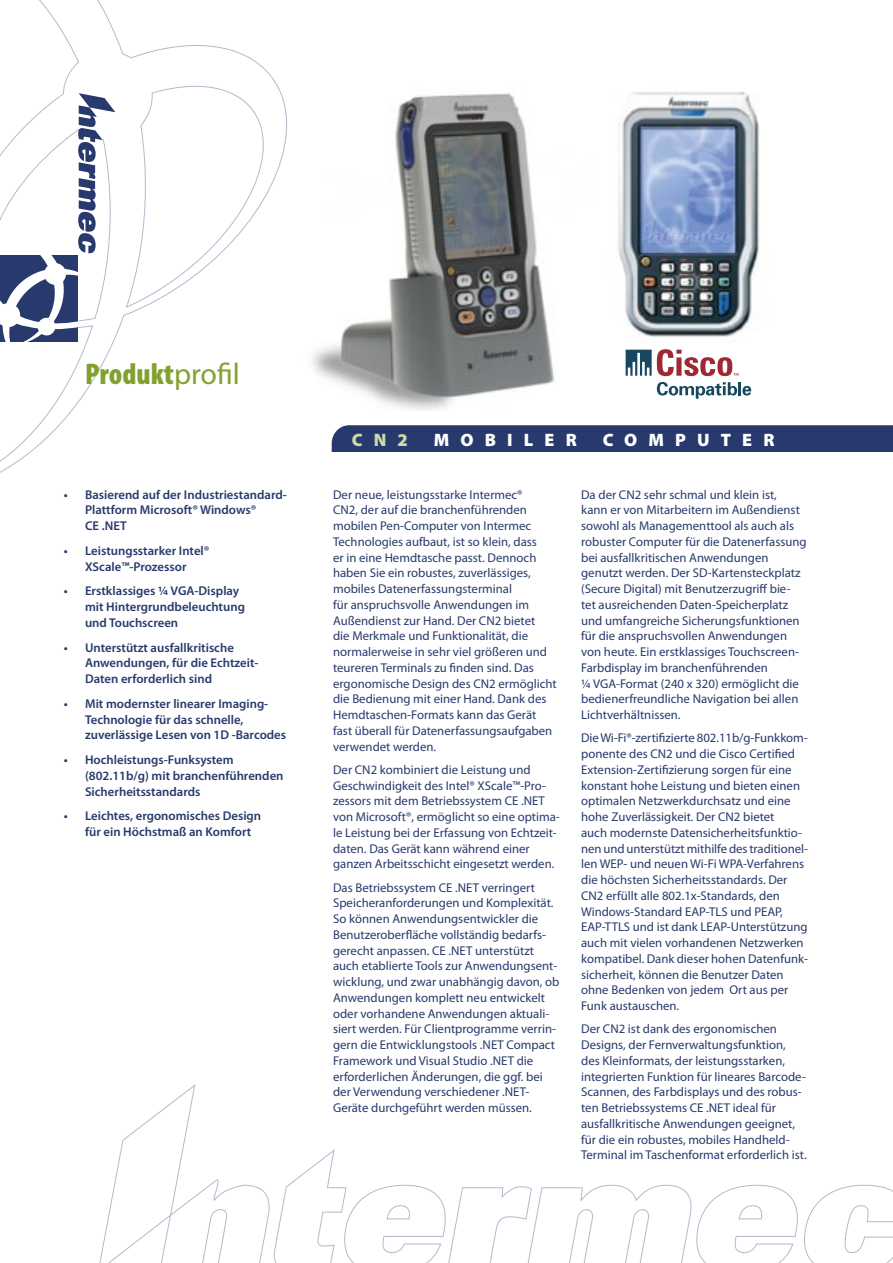
<style>
.page{position:relative;width:893px;height:1263px;background:#fff}
.page>*{position:absolute;margin:0;border:0;box-sizing:border-box;transform-origin:0 0}
.zPP2{font:900 condensed 30px "Myriad Pro";color:#81a22e}
.t1{font:900 18px "Myriad Pro";letter-spacing:.62em;color:#fff}
.t2{font:900 18px "Myriad Pro";color:#cddaab}
.Body{font:12.75px/15.8px "Myriad Pro";color:#283a6d}
.Body_Bullet_Intro{font:600 12.75px/15.8px "Myriad Pro";color:#283a6d}
.s1{font-weight:400;font-stretch:normal}
</style>
<div class="page">
<svg style="left:0;top:0;width:287px;height:473px"></svg>
<svg style="left:0;top:93px;width:115px;height:249px"></svg>
<div style="left:332px;top:425px;width:561px;height:26px;background:#283a6d"></div>
<svg style="left:99px;top:1084px;width:794px;height:179px"></svg>
<img style="left:312px;top:93px;width:243px;height:317px">
<img style="left:618px;top:92px;width:142px;height:245px">
<svg style="left:657px;top:382px;width:94px;height:17px"></svg>
<svg style="left:626px;top:349px;width:113px;height:27px"></svg>
<p class="zPP2" style="left:85px;top:357px;width:156px">Produkt<span class="s1">profil</span></p>
<p class="Body_Bullet_Intro" style="left:85px;top:487px;width:203px;text-indent:-21px">• Basierend auf der Industriestandard-<br>Plattform Microsoft® Windows®<br>CE .NET</p>
<p class="Body_Bullet_Intro" style="left:64px;top:543px;width:147px;text-align:center">• Leistungsstarker Intel®<br>XScale™-Prozessor</p>
<p class="Body_Bullet_Intro" style="left:85px;top:583px;width:161px;text-indent:-21px">• Erstklassiges ¼ VGA-Display mit Hintergrundbeleuchtung und Touchscreen</p>
<p class="Body_Bullet_Intro" style="left:85px;top:640px;width:175px;text-indent:-21px">• Unterstützt ausfallkritische<br>Anwendungen, für die Echtzeit-<br>Daten erforderlich sind</p>
<p class="Body_Bullet_Intro" style="left:85px;top:696px;width:203px;text-indent:-21px">• Mit modernster linearer Imaging-<br>Technologie für das schnelle, zuverlässige Lesen von 1D -Barcodes</p>
<p class="Body_Bullet_Intro" style="left:85px;top:752px;width:200px;text-indent:-21px">• Hochleistungs-Funksystem (802.11b/g) mit branchenführenden<br>Sicherheitsstandards</p>
<p class="Body_Bullet_Intro" style="left:85px;top:808px;width:178px;text-indent:-21px">• Leichtes, ergonomisches Design für ein Höchstmaß an Komfort</p>
<p class="t2" style="left:352px;top:429px;width:58px">CN2</p>
<p class="t1" style="left:434px;top:429px;width:145px">MOBILER</p>
<p class="t1" style="left:603px;top:429px;width:173px">COMPUTER</p>
<p class="Body" style="left:333px;top:487px;width:225px">Der neue, leistungsstarke Intermec®<br>CN2, der auf die branchenführenden mobilen Pen-Computer von Intermec Technologies aufbaut, ist so klein, dass<br>er in eine Hemdtasche passt. Dennoch haben Sie ein robustes, zuverlässiges, mobiles Datenerfassungsterminal<br>für anspruchsvolle Anwendungen im Außendienst zur Hand. Der CN2 bietet<br>die Merkmale und Funktionalität, die normalerweise in sehr viel größeren und teureren Terminals zu finden sind. Das ergonomische Design des CN2 ermöglicht die Bedienung mit einer Hand. Dank des Hemdtaschen-Formats kann das Gerät fast überall für Datenerfassungsaufgaben verwendet werden.</p>
<p class="Body" style="left:333px;top:762px;width:228px">Der CN2 kombiniert die Leistung und Geschwindigkeit des Intel® XScale™-Pro&shy;zessors mit dem Betriebssystem CE .NET von Microsoft®, ermöglicht so eine optima&shy;le Leistung bei der Erfassung von Echtzeit&shy;daten. Das Gerät kann während einer ganzen Arbeitsschicht eingesetzt werden.</p>
<p class="Body" style="left:333px;top:880px;width:228px">Das Betriebssystem CE .NET verringert Speicheranforderungen und Komplexität.<br>So können Anwendungsentwickler die Benutzeroberfläche vollständig bedarfs&shy;gerecht anpassen. CE .NET unterstützt auch etablierte Tools zur Anwendungsent&shy;wicklung, und zwar unabhängig davon, ob Anwendungen komplett neu entwickelt oder vorhandene Anwendungen aktuali&shy;siert werden. Für Clientprogramme verrin&shy;gern die Entwicklungstools .NET Compact Framework und Visual Studio .NET die erforderlichen Änderungen, die ggf. bei der Verwendung verschiedener .NET-Geräte durchgeführt werden müssen.</p>
<p class="Body" style="left:581px;top:487px;width:227px">Da der CN2 sehr schmal und klein ist,<br>kann er von Mitarbeitern im Außendienst sowohl als Managementtool als auch als robuster Computer für die Datenerfassung bei ausfallkritischen Anwendungen genutzt werden. Der SD-Kartensteckplatz (Secure Digital) mit Benutzerzugriff bie&shy;tet ausreichenden Daten-Speicherplatz und umfangreiche Sicherungsfunktionen für die anspruchsvollen Anwendungen von heute. Ein erstklassiges Touchscreen-Farbdisplay im branchenführenden<br>¼ VGA-Format (240 x 320) ermöglicht die bedienerfreundliche Navigation bei allen Lichtverhältnissen.</p>
<p class="Body" style="left:581px;top:730px;width:228px">Die Wi-Fi®-zertifizierte 802.11b/g-Funkkom&shy;ponente des CN2 und die Cisco Certified Extension-Zertifizierung sorgen für eine konstant hohe Leistung und bieten einen optimalen Netzwerkdurchsatz und eine hohe Zuverlässigkeit. Der CN2 bietet<br>auch modernste Datensicherheitsfunktio&shy;nen und unterstützt mithilfe des traditionel&shy;len WEP- und neuen Wi-Fi WPA-Verfahrens die höchsten Sicherheitsstandards. Der CN2 erfüllt alle 802.1x-Standards, den Windows-Standard EAP-TLS und PEAP, EAP-TTLS und ist dank LEAP-Unterstützung auch mit vielen vorhandenen Netzwerken kompatibel. Dank dieser hohen Datenfunk&shy;sicherheit, können die Benutzer Daten ohne Bedenken von jedem Ort aus per Funk austauschen.</p>
<p class="Body" style="left:581px;top:1021px;width:227px">Der CN2 ist dank des ergonomischen Designs, der Fernverwaltungsfunktion, des Kleinformats, der leistungsstarken, integrierten Funktion für lineares Barcode-Scannen, des Farbdisplays und des robus&shy;ten Betriebssystems CE .NET ideal für ausfallkritische Anwendungen geeignet, für die ein robustes, mobiles Handheld-Terminal im Taschenformat erforderlich ist.</p>
</div>
